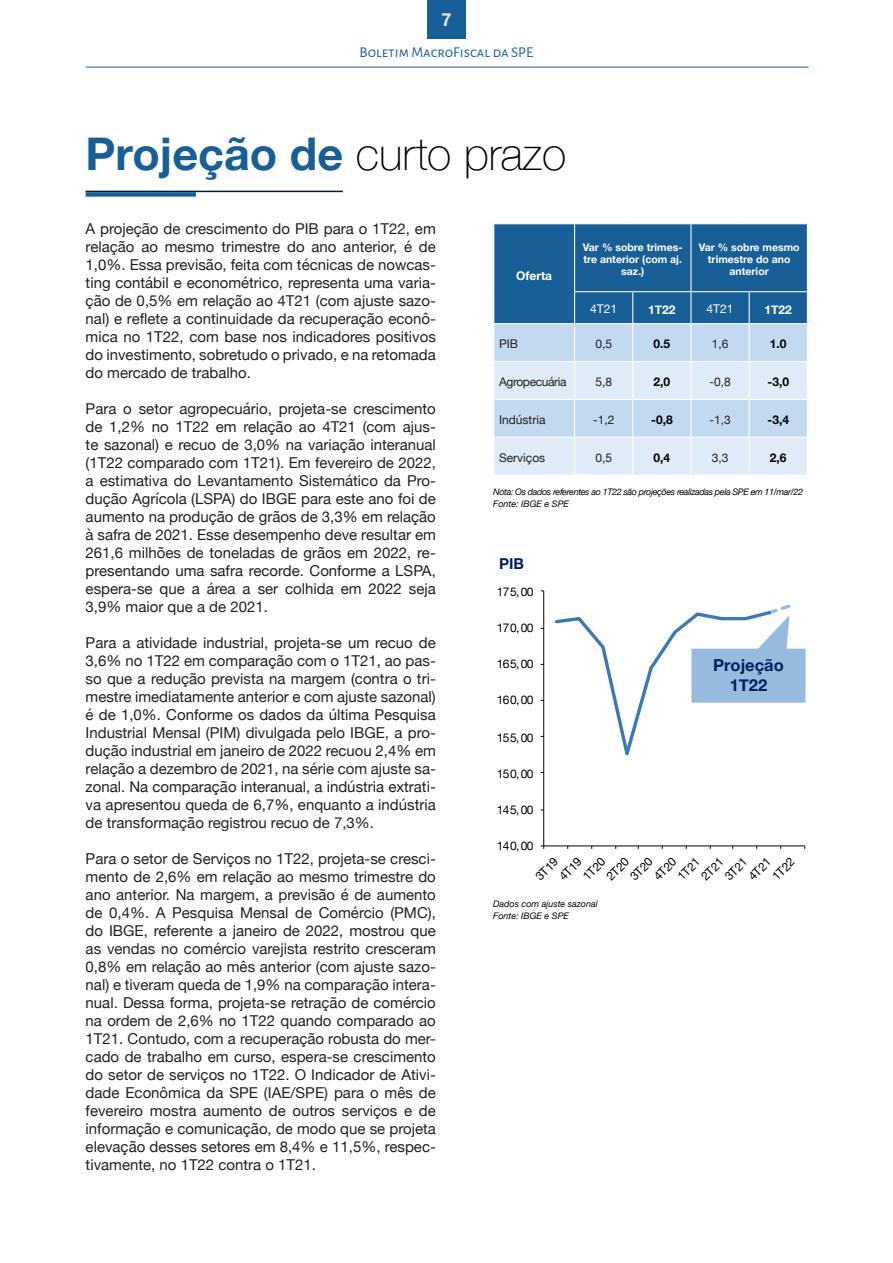
<style>
.page{position:relative;width:893px;height:1263px;background:#fff}
.page>*{position:absolute;margin:0;border:0;box-sizing:border-box;transform-origin:0 0}
.t1{font:700 45px "Helvetica Neue";color:#185f98}
.t2{font:700 18px "Helvetica Neue";color:#e6e7e9}
.t3{font:700 16.5px/19.5px "Helvetica Neue";color:#002060;text-align:center}
.t4{font:15px/18px "Helvetica Neue";color:#231f20;text-align:justify}
.t5{font:15px "Alegreya Sans SC";color:#185f98}
.t6{font:700 15px "Helvetica Neue";color:#002060}
.t7{font:12px "Helvetica Neue";letter-spacing:-.055em;color:#000}
.t8{font:12px "Helvetica Neue";color:#231f20}
.t9{font:700 12px "Helvetica Neue";color:#000}
.t10{font:700 12px "Helvetica Neue";color:#fff}
.t11{font:12px "Helvetica Neue";letter-spacing:-.03em;color:#231f20}
.t12{font:12px "Helvetica Neue";color:#fff}
.t13{font:700 10.5px/12px "Helvetica Neue";color:#fff;text-align:center}
.Subtítulos__Novo{font:italic 9px "Helvetica Neue";letter-spacing:-.04em;color:#000}
.Subtítulos__Novo-2{font:italic 9px "Helvetica Neue";color:#000}
.s1{font-weight:100;color:#000}
</style>
<div class="page">
<div style="left:427px;top:0;width:39px;height:39px;background:#185f98"></div>
<hr style="left:86px;top:67px;width:722px;height:1px;background:#185f98">
<hr style="left:86px;top:191px;width:257px;height:1px;background:#001e3d">
<div style="left:86px;top:192px;width:110px;height:5px;background:#185f98"></div>
<svg style="left:494px;top:224px;width:313px;height:250px;background:#87aecf"></svg>
<hr style="left:574px;top:224px;width:1px;height:67px;background:#fff">
<hr style="left:690px;top:224px;width:1px;height:67px;background:#fff">
<hr style="left:574px;top:291px;width:59px;height:1px;background:#fff">
<hr style="left:574px;top:292px;width:1px;height:31px;background:#fff">
<hr style="left:633px;top:291px;width:58px;height:1px;background:#fff">
<hr style="left:632px;top:292px;width:1px;height:31px;background:#fff">
<hr style="left:691px;top:291px;width:58px;height:1px;background:#fff">
<hr style="left:690px;top:292px;width:1px;height:31px;background:#fff">
<hr style="left:749px;top:291px;width:59px;height:1px;background:#fff">
<hr style="left:749px;top:292px;width:1px;height:31px;background:#fff">
<hr style="left:493px;top:323px;width:82px;height:1px;background:#fff">
<hr style="left:575px;top:323px;width:58px;height:1px;background:#fff">
<hr style="left:574px;top:324px;width:1px;height:37px;background:#fff">
<hr style="left:633px;top:323px;width:58px;height:1px;background:#fff">
<hr style="left:632px;top:324px;width:1px;height:37px;background:#fff">
<hr style="left:691px;top:323px;width:58px;height:1px;background:#fff">
<hr style="left:690px;top:324px;width:1px;height:37px;background:#fff">
<hr style="left:749px;top:323px;width:59px;height:1px;background:#fff">
<hr style="left:749px;top:324px;width:1px;height:37px;background:#fff">
<hr style="left:493px;top:361px;width:82px;height:1px;background:#fff">
<hr style="left:575px;top:361px;width:58px;height:1px;background:#fff">
<hr style="left:574px;top:362px;width:1px;height:37px;background:#fff">
<hr style="left:633px;top:361px;width:58px;height:1px;background:#fff">
<hr style="left:632px;top:362px;width:1px;height:37px;background:#fff">
<hr style="left:691px;top:361px;width:58px;height:1px;background:#fff">
<hr style="left:690px;top:362px;width:1px;height:37px;background:#fff">
<hr style="left:749px;top:361px;width:59px;height:1px;background:#fff">
<hr style="left:749px;top:362px;width:1px;height:37px;background:#fff">
<hr style="left:493px;top:399px;width:82px;height:1px;background:#fff">
<hr style="left:575px;top:399px;width:58px;height:1px;background:#fff">
<hr style="left:574px;top:400px;width:1px;height:37px;background:#fff">
<hr style="left:633px;top:399px;width:58px;height:1px;background:#fff">
<hr style="left:632px;top:400px;width:1px;height:37px;background:#fff">
<hr style="left:691px;top:399px;width:58px;height:1px;background:#fff">
<hr style="left:690px;top:400px;width:1px;height:37px;background:#fff">
<hr style="left:749px;top:399px;width:59px;height:1px;background:#fff">
<hr style="left:749px;top:400px;width:1px;height:37px;background:#fff">
<hr style="left:493px;top:437px;width:82px;height:1px;background:#fff">
<hr style="left:575px;top:437px;width:58px;height:1px;background:#fff">
<hr style="left:574px;top:438px;width:1px;height:36px;background:#fff">
<hr style="left:633px;top:437px;width:58px;height:1px;background:#fff">
<hr style="left:632px;top:438px;width:1px;height:36px;background:#fff">
<hr style="left:691px;top:437px;width:58px;height:1px;background:#fff">
<hr style="left:690px;top:438px;width:1px;height:36px;background:#fff">
<hr style="left:749px;top:437px;width:59px;height:1px;background:#fff">
<hr style="left:749px;top:438px;width:1px;height:36px;background:#fff">
<hr style="left:543px;top:591px;width:1px;height:255px;background:#000">
<hr style="left:544px;top:845px;width:261px;height:1px;background:#000">
<svg style="left:554px;top:604px;width:251px;height:152px"></svg>
<p class="t2" style="left:441px;top:5px;width:12px">7</p>
<p class="t5" style="left:360px;top:42px;width:175px">Boletim MacroFiscal da SPE</p>
<p class="t1" style="left:86px;top:119px;width:482px">Projeção de <span class="s1">curto prazo</span></p>
<p class="t4" style="left:86px;top:221px;width:352px">A projeção de crescimento do PIB para o 1T22, em relação ao mesmo trimestre do ano anterior, é de 1,0%. Essa previsão, feita com técnicas de nowcas&shy;ting contábil e econométrico, representa uma varia&shy;ção de 0,5% em relação ao 4T21 (com ajuste sazo&shy;nal) e reflete a continuidade da recuperação econô&shy;mica no 1T22, com base nos indicadores positivos do investimento, sobretudo o privado, e na retomada do mercado de trabalho.</p>
<p class="t4" style="left:86px;top:401px;width:352px">Para o setor agropecuário, projeta-se crescimento de 1,2% no 1T22 em relação ao 4T21 (com ajus&shy;te sazonal) e recuo de 3,0% na variação interanual (1T22 comparado com 1T21). Em fevereiro de 2022, a estimativa do Levantamento Sistemático da Pro&shy;dução Agrícola (LSPA) do IBGE para este ano foi de aumento na produção de grãos de 3,3% em relação à safra de 2021. Esse desempenho deve resultar em 261,6 milhões de toneladas de grãos em 2022, re&shy;presentando uma safra recorde. Conforme a LSPA, espera-se que a área a ser colhida em 2022 seja 3,9% maior que a de 2021.</p>
<p class="t4" style="left:86px;top:635px;width:352px">Para a atividade industrial, projeta-se um recuo de 3,6% no 1T22 em comparação com o 1T21, ao pas&shy;so que a redução prevista na margem (contra o tri&shy;mestre imediatamente anterior e com ajuste sazonal) é de 1,0%. Conforme os dados da última Pesquisa Industrial Mensal (PIM) divulgada pelo IBGE, a pro&shy;dução industrial em janeiro de 2022 recuou 2,4% em relação a dezembro de 2021, na série com ajuste sa&shy;zonal. Na comparação interanual, a indústria extrati&shy;va apresentou queda de 6,7%, enquanto a indústria de transformação registrou recuo de 7,3%.</p>
<p class="t4" style="left:86px;top:851px;width:352px">Para o setor de Serviços no 1T22, projeta-se cresci&shy;mento de 2,6% em relação ao mesmo trimestre do ano anterior. Na margem, a previsão é de aumento de 0,4%. A Pesquisa Mensal de Comércio (PMC), do IBGE, referente a janeiro de 2022, mostrou que as vendas no comércio varejista restrito cresceram 0,8% em relação ao mês anterior (com ajuste sazo&shy;nal) e tiveram queda de 1,9% na comparação intera&shy;nual. Dessa forma, projeta-se retração de comércio na ordem de 2,6% no 1T22 quando comparado ao 1T21. Contudo, com a recuperação robusta do mer&shy;cado de trabalho em curso, espera-se crescimento do setor de serviços no 1T22. O Indicador de Ativi&shy;dade Econômica da SPE (IAE/SPE) para o mês de fevereiro mostra aumento de outros serviços e de informação e comunicação, de modo que se projeta elevação desses setores em 8,4% e 11,5%, respec&shy;tivamente, no 1T22 contra o 1T21.</p>
<p class="t10" style="left:516px;top:266px;width:37px">Oferta</p>
<p class="t13" style="left:583px;top:241px;width:101px">Var % sobre trimes&shy;tre anterior (com aj. saz.)</p>
<p class="t13" style="left:699px;top:241px;width:102px">Var % sobre mesmo trimestre do ano anterior</p>
<p class="t12" style="left:590px;top:300px;width:28px">4T21</p>
<p class="t10" style="left:648px;top:300px;width:29px">1T22</p>
<p class="t12" style="left:707px;top:300px;width:28px">4T21</p>
<p class="t10" style="left:765px;top:300px;width:29px">1T22</p>
<p class="t8" style="left:499px;top:335px;width:21px">PIB</p>
<p class="t8" style="left:595px;top:335px;width:18px">0,5</p>
<p class="t9" style="left:654px;top:335px;width:18px">0.5</p>
<p class="t8" style="left:712px;top:335px;width:18px">1,6</p>
<p class="t9" style="left:770px;top:335px;width:18px">1.0</p>
<p class="t11" style="left:499px;top:373px;width:69px">Agropecuária</p>
<p class="t8" style="left:595px;top:373px;width:18px">5,8</p>
<p class="t9" style="left:654px;top:373px;width:18px">2,0</p>
<p class="t8" style="left:709px;top:373px;width:23px">-0,8</p>
<p class="t9" style="left:767px;top:373px;width:23px">-3,0</p>
<p class="t8" style="left:499px;top:411px;width:48px">Indústria</p>
<p class="t8" style="left:593px;top:411px;width:23px">-1,2</p>
<p class="t9" style="left:651px;top:410px;width:23px">-0,8</p>
<p class="t8" style="left:709px;top:411px;width:23px">-1,3</p>
<p class="t9" style="left:767px;top:410px;width:23px">-3,4</p>
<p class="t8" style="left:499px;top:449px;width:48px">Serviços</p>
<p class="t8" style="left:595px;top:449px;width:18px">0,5</p>
<p class="t9" style="left:654px;top:448px;width:18px">0,4</p>
<p class="t8" style="left:712px;top:449px;width:18px">3,3</p>
<p class="t9" style="left:770px;top:448px;width:18px">2,6</p>
<p class="Subtítulos__Novo" style="left:493px;top:486px;width:311px">Nota: Os dados referentes ao 1T22 são projeções realizadas pela SPE em 11/mar/22</p>
<p class="Subtítulos__Novo-2" style="left:493px;top:498px;width:77px">Fonte: IBGE e SPE</p>
<p class="t6" style="left:499px;top:552px;width:26px">PIB</p>
<p class="t7" style="left:497px;top:583px;width:38px">175,00</p>
<p class="t7" style="left:497px;top:619px;width:38px">170,00</p>
<p class="t7" style="left:497px;top:655px;width:38px">165,00</p>
<p class="t7" style="left:497px;top:691px;width:38px">160,00</p>
<p class="t7" style="left:497px;top:729px;width:38px">155,00</p>
<p class="t7" style="left:497px;top:765px;width:38px">150,00</p>
<p class="t7" style="left:497px;top:801px;width:38px">145,00</p>
<p class="t7" style="left:497px;top:837px;width:38px">140,00</p>
<p class="t3" style="left:713px;top:656px;width:72px">Projeção<br>1T22</p>
<p class="t7" style="left:531px;top:872px;width:28px;rotate:-45deg">3T19</p>
<p class="t7" style="left:555px;top:872px;width:28px;rotate:-45deg">4T19</p>
<p class="t7" style="left:579px;top:872px;width:28px;rotate:-45deg">1T20</p>
<p class="t7" style="left:602px;top:872px;width:28px;rotate:-45deg">2T20</p>
<p class="t7" style="left:626px;top:872px;width:28px;rotate:-45deg">3T20</p>
<p class="t7" style="left:650px;top:872px;width:28px;rotate:-45deg">4T20</p>
<p class="t7" style="left:673px;top:872px;width:28px;rotate:-45deg">1T21</p>
<p class="t7" style="left:697px;top:872px;width:28px;rotate:-45deg">2T21</p>
<p class="t7" style="left:721px;top:872px;width:28px;rotate:-45deg">3T21</p>
<p class="t7" style="left:744px;top:872px;width:28px;rotate:-45deg">4T21</p>
<p class="t7" style="left:768px;top:872px;width:28px;rotate:-45deg">1T22</p>
<p class="Subtítulos__Novo-2" style="left:493px;top:897px;width:106px">Dados com ajuste sazonal</p>
<p class="Subtítulos__Novo-2" style="left:493px;top:909px;width:77px">Fonte: IBGE e SPE</p>
</div>
